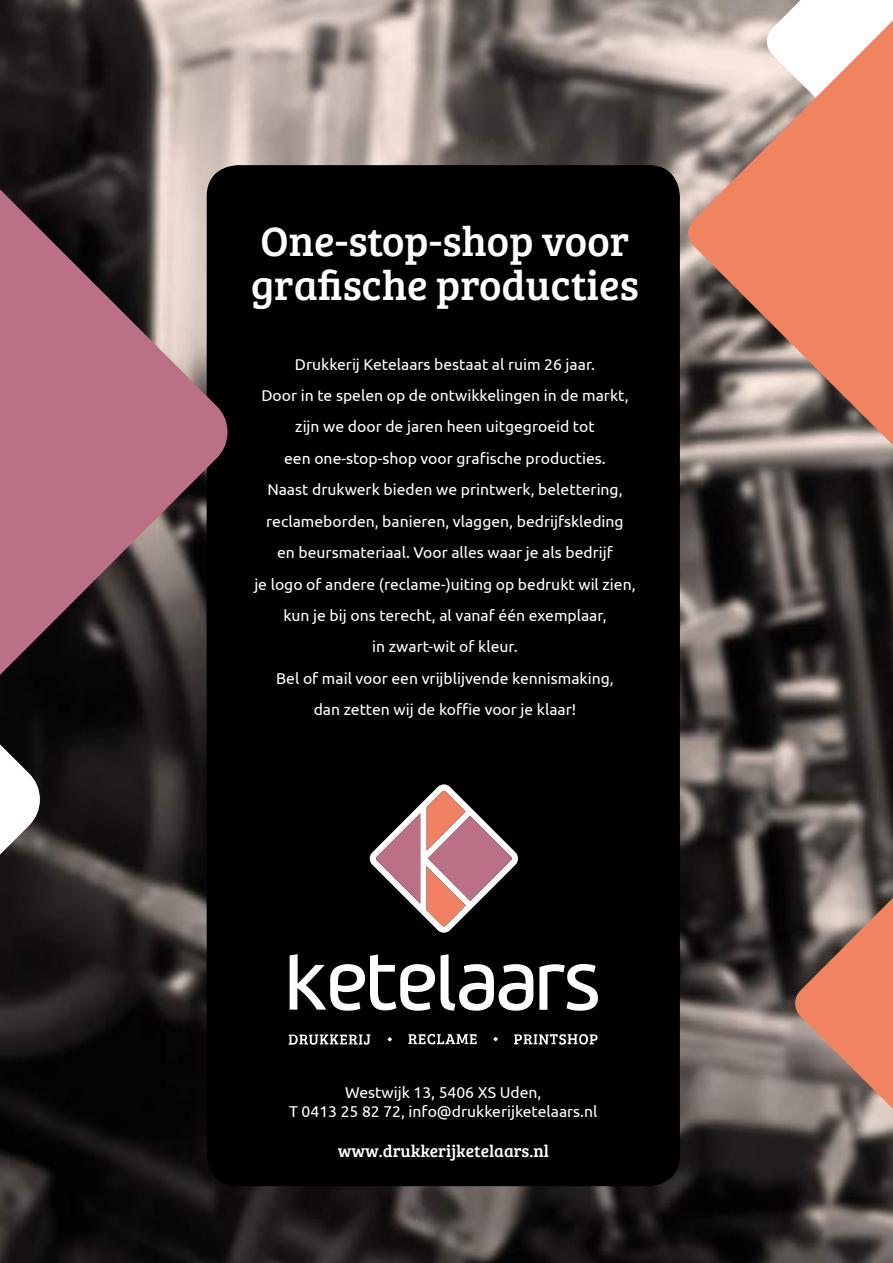
<style>
.page{position:relative;width:893px;height:1263px;background:#fff}
.page>*{position:absolute;margin:0;border:0;box-sizing:border-box;transform-origin:0 0}
.t1{font:42.45px/44px "Bree Serif";color:#fff}
.t2{font:17.25px "Bree Serif";color:#fff}
.t3{font:15.75px/31.3px "Ubuntu";color:#fff;text-align:center}
</style>
<div class="page">
<img style="left:0;top:0;width:893px;height:1263px">
<div style="left:207px;top:165px;width:473px;height:1021px;background:#000;border-radius:31px"></div>
<svg style="left:0;top:877px;width:40px;height:286px;background:#141212"></svg>
<svg style="left:0;top:0;width:228px;height:877px;background:#654b50"></svg>
<svg style="left:688px;top:0;width:205px;height:613px;background:#957164"></svg>
<svg style="left:795px;top:624px;width:98px;height:639px;background:#735a51"></svg>
<svg style="left:290px;top:954px;width:145px;height:57px"></svg>
<svg style="left:441px;top:954px;width:157px;height:57px"></svg>
<svg style="left:370px;top:784px;width:148px;height:149px"></svg>
<svg style="left:289px;top:1034px;width:81px;height:11px"></svg>
<svg style="left:388px;top:1037px;width:4px;height:4px"></svg>
<svg style="left:493px;top:1037px;width:5px;height:4px"></svg>
<svg style="left:514px;top:1034px;width:84px;height:11px"></svg>
<svg style="left:408px;top:1034px;width:69px;height:10px"></svg>
<svg style="left:767px;top:0;width:126px;height:225px"></svg>
<h1 class="t1" style="left:251px;top:218px;width:389px">One-stop-shop voor grafische producties</h1>
<p class="t3" style="left:254px;top:348px;width:383px">Drukkerij Ketelaars bestaat al ruim 26 jaar.<br>Door in te spelen op de ontwikkelingen in de markt, zijn we door de jaren heen uitgegroeid tot<br>een one-stop-shop voor grafische producties.<br>Naast drukwerk bieden we printwerk, belettering, reclameborden, banieren, vlaggen, bedrijfskleding<br>en beursmateriaal. Voor alles waar je als bedrijf<br>je logo of andere (reclame-)uiting op bedrukt wil zien, kun je bij ons terecht, al vanaf één exemplaar,<br>in zwart-wit of kleur.<br>Bel of mail voor een vrijblijvende kennismaking,<br>dan zetten wij de koffie voor je klaar!</p>
<p class="t3" style="left:289px;top:1082px;width:310px;line-height:18.9px">Westwijk 13, 5406 XS Uden,<br>T 0413 25 82 72, info@drukkerijketelaars.nl</p>
<p class="t2" style="left:338px;top:1138px;width:213px">www.drukkerijketelaars.nl</p>
</div>
